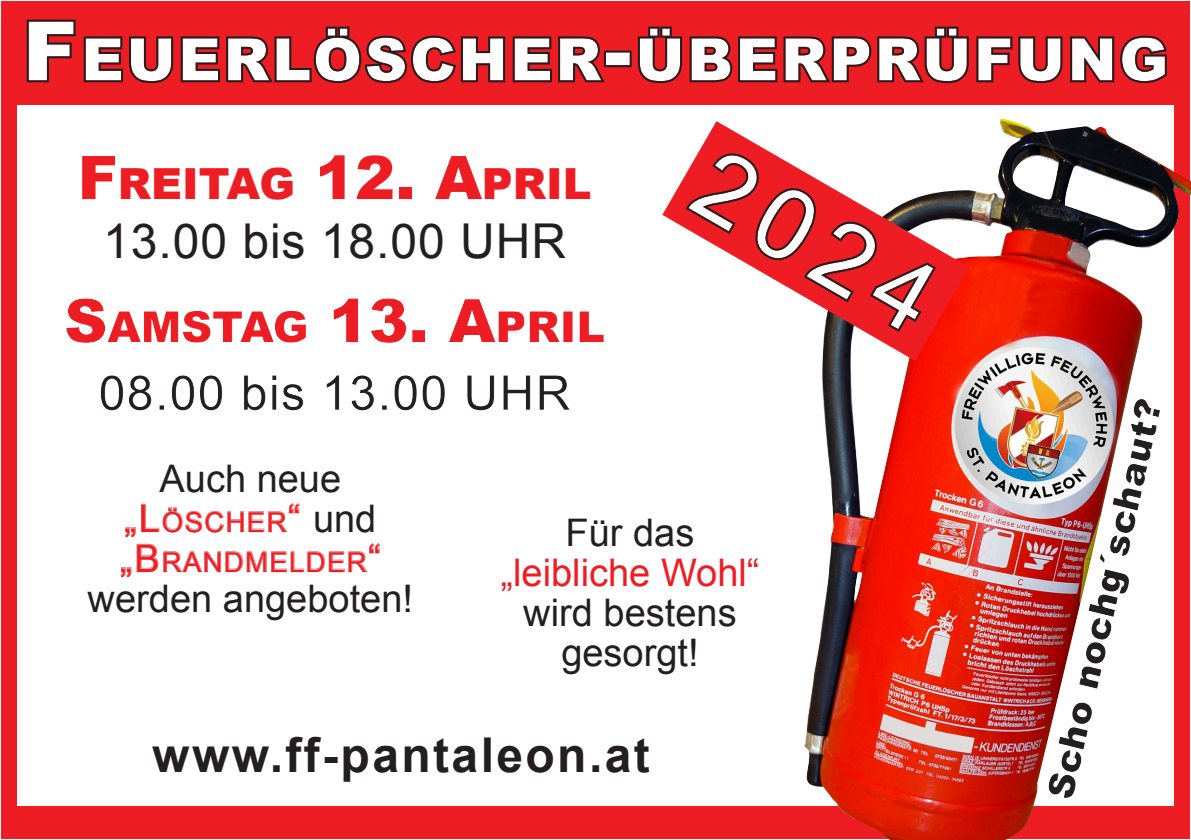
<style>
.page{position:relative;width:1191px;height:840px;background:#fff}
.page>*{position:absolute;margin:0;border:0;box-sizing:border-box;transform-origin:0 0}
.t1{font:98px "Arial";color:#fff}
.t2{font:900 58.6px "Arial";letter-spacing:.05em;color:#fff}
.t3{font:48px "Arial";letter-spacing:.025em;color:#231f20}
.t4{font:700 48px "Arial";letter-spacing:.05em;color:#231f20}
.t5{font:900 42.8px "Arial";color:#ee1d23}
.t6{font:38px/40px "Arial";color:#231f20;text-align:center}
.t7{font:38px "Arial";color:#ee1d23}
.t8{font:900 36px "Arial";color:#231f20}
.t9{font:27.6px/40px "Arial";letter-spacing:.05em;color:#ee1d23}
.s1{font-size:82px}
.s2{font-size:60px}
.s3{font-size:38px}
.s4{font-size:38px;color:#231f20}
</style>
<div class="page">
<div style="left:1px;top:1px;width:1189px;height:837px;background:#ee1d23"></div>
<div style="left:17px;top:105px;width:1157px;height:700px;background:#fff"></div>
<img style="left:796px;top:118px;width:395px;height:721px">
<svg style="left:27px;top:20px;width:49px;height:62px"></svg>
<svg style="left:84px;top:27px;width:547px;height:56px"></svg>
<svg style="left:638px;top:27px;width:529px;height:56px"></svg>
<svg style="left:1047px;top:397px;width:115px;height:402px"></svg>
<svg style="left:662px;top:121px;width:307px;height:240px"></svg>
<svg style="left:686px;top:153px;width:250px;height:179px;fill:#ee1d23"></svg>
<svg style="left:125px;top:503px;width:175px;height:34px"></svg>
<svg style="left:120px;top:543px;width:260px;height:34px"></svg>
<h2 class="t2" style="left:23px;top:38px;width:1147px"><span class="s1">F</span>EUERLÖSCHER<span class="s1">-</span>ÜBERPRÜFUNG</h2>
<p class="t5" style="left:78px;top:168px;width:515px"><span class="s2">F</span>REITAG <span class="s2">12. A</span>PRIL</p>
<p class="t3" style="left:103px;top:222px;width:464px">13.00 bis 18.00 UHR</p>
<p class="t5" style="left:64px;top:311px;width:542px"><span class="s2">S</span>AMSTAG <span class="s2">13. A</span>PRIL</p>
<p class="t3" style="left:99px;top:374px;width:473px">08.00 bis 13.00 UHR</p>
<h1 class="t1" style="left:721px;top:145px;width:261px;rotate:30deg">2024</h1>
<p class="t6" style="left:159px;top:461px;width:183px">Auch neue</p>
<p class="t9" style="left:120px;top:504px;width:262px"><span class="s3">„L</span>ÖSCHER<span class="s3">“</span> <span class="s4">und </span><span class="s3">„B</span>RANDMELDER<span class="s3">“</span></p>
<p class="t6" style="left:88px;top:581px;width:327px">werden angeboten!</p>
<p class="t6" style="left:565px;top:516px;width:130px">Für das</p>
<p class="t7" style="left:500px;top:558px;width:261px">„leibliche Wohl“</p>
<p class="t6" style="left:523px;top:596px;width:215px">wird bestens gesorgt!</p>
<p class="t4" style="left:152px;top:736px;width:499px">www.ff-pantaleon.at</p>
<p class="t8" style="left:1046px;top:794px;width:410px;rotate:-77deg">Scho nochg´schaut?</p>
</div>
